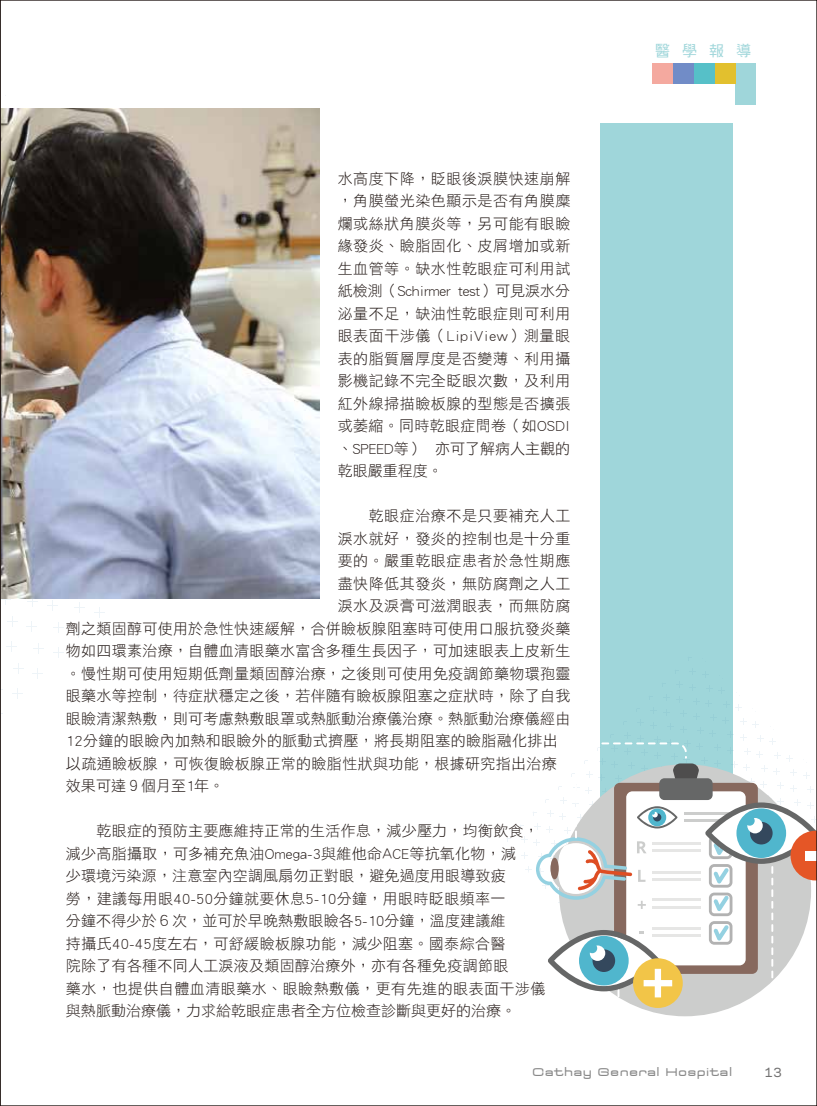
<style>
.page{position:relative;width:817px;height:1106px;background:#fff}
.page>*{position:absolute;margin:0;border:0;box-sizing:border-box;transform-origin:0 0}
.t1{font:15px/22.5px "DF Hei Std W3";letter-spacing:.02em;color:#221815;text-align:justify}
.t2{font:15px "DF Hei Std W3";color:#221815}
.t3{font:15px "DF Hei Std W5";color:#9fd6da}
.t4{font:13.5px "Televisio";letter-spacing:.025em;color:#898989}
.t5{font:500 12px "Polaris";color:#727171}
</style>
<div class="page">
<div style="left:600px;top:123px;width:133px;height:749px;background:#9fd6da"></div>
<div style="left:735px;top:64px;width:21px;height:20px;background:#9fd6da"></div>
<div style="left:735px;top:84px;width:21px;height:21px;background:#9fd6da"></div>
<div style="left:714px;top:64px;width:21px;height:20px;background:#e2c02e"></div>
<div style="left:693px;top:64px;width:21px;height:20px;background:#56c0c8"></div>
<div style="left:673px;top:64px;width:20px;height:20px;background:#718cc7"></div>
<div style="left:652px;top:64px;width:21px;height:20px;background:#f4a99f"></div>
<svg style="left:507px;top:704px;width:308px;height:313px"></svg>
<img style="left:283px;top:108px;width:37px;height:490px">
<img style="left:2px;top:95px;width:281px;height:619px">
<p class="t1" style="left:338px;top:167px;width:234px">水高度下降，眨眼後淚膜快速崩解，角膜螢光染色顯示是否有角膜糜爛或絲狀角膜炎等，另可能有眼瞼緣發炎、瞼脂固化、皮屑增加或新生血管等。缺水性乾眼症可利用試紙檢測（Schirmer test）可見淚水分泌量不足，缺油性乾眼症則可利用眼表面干涉儀（LipiView）測量眼表的脂質層厚度是否變薄、利用攝影機記錄不完全眨眼次數，及利用紅外線掃描瞼板腺的型態是否擴張或萎縮。同時乾眼症問卷（如OSDI、SPEED等） 亦可了解病人主觀的乾眼嚴重程度。</p>
<p class="t1" style="left:338px;top:504px;width:234px">　　乾眼症治療不是只要補充人工</p>
<p class="t1" style="left:338px;top:527px;width:234px">淚水就好，發炎的控制也是十分重</p>
<p class="t1" style="left:338px;top:549px;width:234px">要的。嚴重乾眼症患者於急性期應</p>
<p class="t1" style="left:338px;top:572px;width:234px">盡快降低其發炎，無防腐劑之人工</p>
<p class="t1" style="left:338px;top:594px;width:234px">淚水及淚膏可滋潤眼表，而無防腐</p>
<p class="t1" style="left:66px;top:617px;width:506px">劑之類固醇可使用於急性快速緩解，合併瞼板腺阻塞時可使用口服抗發炎藥</p>
<p class="t1" style="left:66px;top:639px;width:506px">物如四環素治療，自體血清眼藥水富含多種生長因子，可加速眼表上皮新生</p>
<p class="t1" style="left:66px;top:662px;width:506px">。慢性期可使用短期低劑量類固醇治療，之後則可使用免疫調節藥物環孢靈</p>
<p class="t1" style="left:66px;top:684px;width:506px">眼藥水等控制，待症狀穩定之後，若伴隨有瞼板腺阻塞之症狀時，除了自我</p>
<p class="t1" style="left:66px;top:707px;width:506px">眼瞼清潔熱敷，則可考慮熱敷眼罩或熱脈動治療儀治療。熱脈動治療儀經由</p>
<p class="t1" style="left:66px;top:729px;width:493px">12分鐘的眼瞼內加熱和眼瞼外的脈動式擠壓，將長期阻塞的瞼脂融化排出</p>
<p class="t1" style="left:66px;top:752px;width:492px">以疏通瞼板腺，可恢復瞼板腺正常的瞼脂性狀與功能，根據研究指出治療</p>
<p class="t2" style="left:66px;top:778px;width:160px">效果可達９個月至1年。</p>
<p class="t1" style="left:66px;top:819px;width:481px;text-align:left">　　乾眼症的預防主要應維持正常的生活作息，減少壓力，均衡飲食，減少高脂攝取，可多補充魚油Omega-3與維他命ACE等抗氧化物，減<br>少環境污染源，注意室內空調風扇勿正對眼，避免過度用眼導致疲<br>勞，建議每用眼40-50分鐘就要休息5-10分鐘，用眼時眨眼頻率一<br>分鐘不得少於６次，並可於早晚熱敷眼瞼各5-10分鐘，溫度建議維<br>持攝氏40-45度左右，可舒緩瞼板腺功能，減少阻塞。國泰綜合醫<br>院除了有各種不同人工淚液及類固醇治療外，亦有各種免疫調節眼<br>藥水，也提供自體血清眼藥水、眼瞼熱敷儀，更有先進的眼表面干涉儀與熱脈動治療儀，力求給乾眼症患者全方位檢查診斷與更好的治療。</p>
<p class="t3" style="left:655px;top:42px;width:97px">醫學報導</p>
<p class="t4" style="left:532px;top:1064px;width:201px">Cathay General Hospital</p>
<p class="t5" style="left:764px;top:1063px;width:19px">13</p>
</div>
